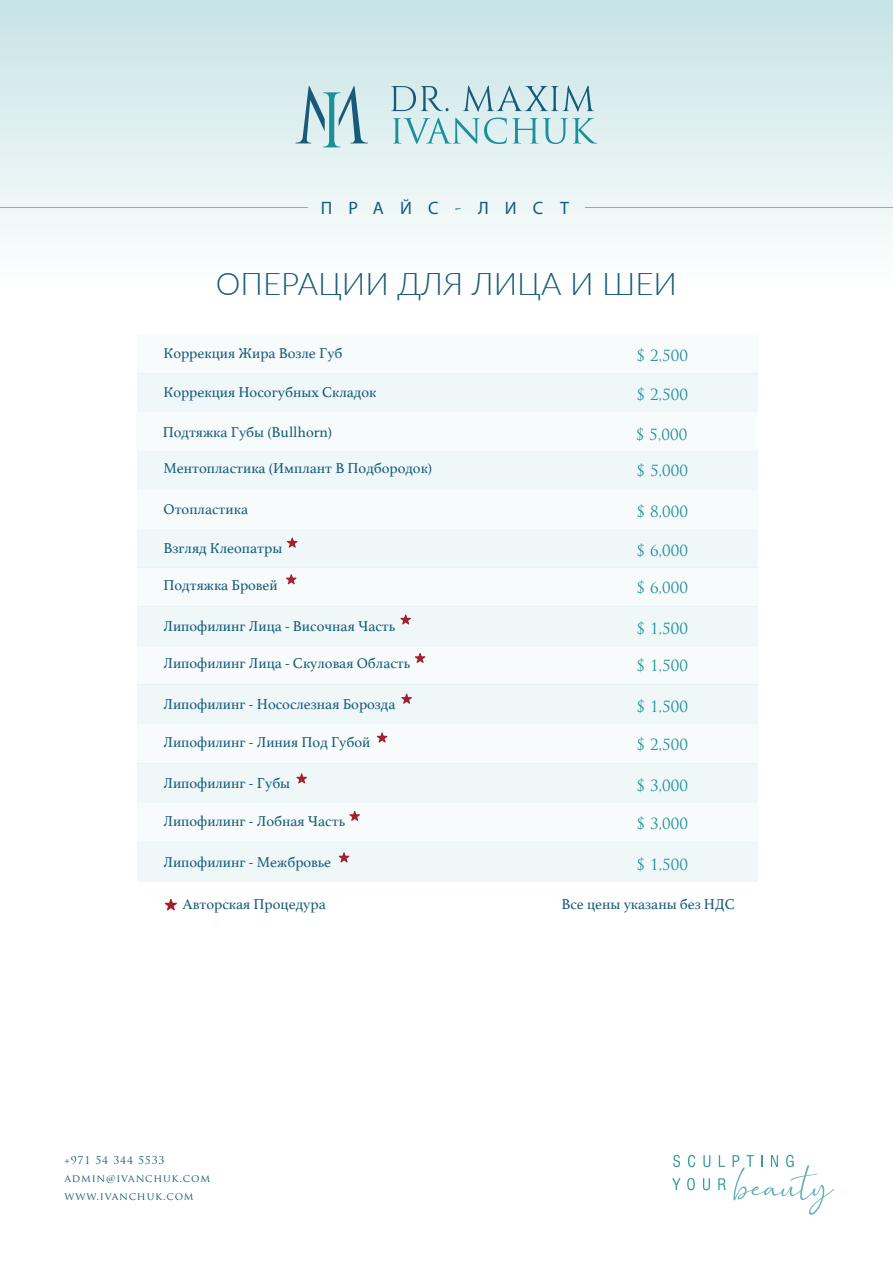
<style>
.page{position:relative;width:893px;height:1263px;background:#fff}
.page>*{position:absolute;margin:0;border:0;box-sizing:border-box;transform-origin:0 0}
.t1{font:300 31.2px "Lato";color:#165b79}
.t2{font:18px "Myriad Pro";letter-spacing:.9em;color:#165b79}
.t3{font:15px "Athelas";color:#165b79}
.t4{font:15px "Trajan Pro";color:#1c9098}
.t5{font:10.5px/18px "Trajan Pro";letter-spacing:.08em;color:#165b79}
.s1{font-family:"Trajan Pro"}
</style>
<div class="page">
<div style="left:0;top:0;width:893px;height:449px;background:linear-gradient(to bottom,#cde6e8,#fff)"></div>
<svg style="left:295px;top:86px;width:73px;height:61px"></svg>
<svg style="left:391px;top:86px;width:58px;height:25px"></svg>
<svg style="left:462px;top:86px;width:132px;height:26px"></svg>
<svg style="left:393px;top:118px;width:204px;height:26px"></svg>
<hr style="left:0;top:207px;width:307px;height:1px;background:#1c9098">
<hr style="left:586px;top:207px;width:307px;height:1px;background:#1c9098">
<svg style="left:673px;top:1155px;width:7px;height:12px"></svg>
<svg style="left:688px;top:1155px;width:7px;height:12px"></svg>
<svg style="left:703px;top:1155px;width:7px;height:12px"></svg>
<svg style="left:719px;top:1155px;width:6px;height:12px"></svg>
<svg style="left:672px;top:1178px;width:9px;height:12px"></svg>
<svg style="left:687px;top:1178px;width:8px;height:12px"></svg>
<svg style="left:703px;top:1178px;width:7px;height:12px"></svg>
<svg style="left:718px;top:1178px;width:8px;height:12px"></svg>
<svg style="left:733px;top:1155px;width:101px;height:60px"></svg>
<div style="left:137px;top:529px;width:620px;height:39px;background:#eff7f8"></div>
<div style="left:137px;top:490px;width:620px;height:39px;background:#f8fbfc"></div>
<div style="left:137px;top:335px;width:620px;height:38px;background:#f8fbfc"></div>
<div style="left:137px;top:373px;width:620px;height:39px;background:#eff7f8"></div>
<div style="left:136px;top:412px;width:621px;height:39px;background:#f8fbfc"></div>
<div style="left:137px;top:451px;width:620px;height:39px;background:#eff7f8"></div>
<div style="left:137px;top:567px;width:620px;height:40px;background:#f8fbfc"></div>
<div style="left:137px;top:645px;width:620px;height:40px;background:#f8fbfc"></div>
<div style="left:137px;top:606px;width:620px;height:40px;background:#eff7f8"></div>
<div style="left:137px;top:724px;width:620px;height:40px;background:#f8fbfc"></div>
<div style="left:137px;top:685px;width:620px;height:39px;background:#eff7f8"></div>
<div style="left:137px;top:803px;width:620px;height:39px;background:#f8fbfc"></div>
<div style="left:137px;top:764px;width:620px;height:39px;background:#eff7f8"></div>
<div style="left:137px;top:842px;width:620px;height:40px;background:#eff7f8"></div>
<svg style="left:339px;top:852px;width:10px;height:10px"></svg>
<svg style="left:349px;top:811px;width:11px;height:10px"></svg>
<svg style="left:296px;top:773px;width:11px;height:11px"></svg>
<svg style="left:377px;top:732px;width:10px;height:11px"></svg>
<svg style="left:165px;top:899px;width:12px;height:11px"></svg>
<svg style="left:401px;top:694px;width:11px;height:10px"></svg>
<svg style="left:415px;top:653px;width:10px;height:10px"></svg>
<svg style="left:400px;top:614px;width:11px;height:11px"></svg>
<svg style="left:286px;top:574px;width:11px;height:10px"></svg>
<svg style="left:287px;top:538px;width:11px;height:10px"></svg>
<p class="t2" style="left:321px;top:196px;width:250px">ПРАЙС<span class="s1">-</span>ЛИСТ</p>
<h1 class="t1" style="left:216px;top:262px;width:463px">ОПЕРАЦИИ ДЛЯ ЛИЦА И ШЕИ</h1>
<p class="t3" style="left:163px;top:341px;width:181px">Коррекция Жира Возле Губ</p>
<p class="t4" style="left:636px;top:346px;width:53px">$ 2,500</p>
<p class="t3" style="left:163px;top:380px;width:214px">Коррекция Носогубных Складок</p>
<p class="t4" style="left:636px;top:385px;width:53px">$ 2,500</p>
<p class="t3" style="left:163px;top:420px;width:171px">Подтяжка Губы (Bullhorn)</p>
<p class="t4" style="left:636px;top:425px;width:53px">$ 5,000</p>
<p class="t3" style="left:163px;top:456px;width:270px">Ментопластика (Имплант В Подбородок)</p>
<p class="t4" style="left:636px;top:461px;width:53px">$ 5,000</p>
<p class="t3" style="left:163px;top:497px;width:86px">Отопластика</p>
<p class="t4" style="left:636px;top:502px;width:53px">$ 8,000</p>
<p class="t3" style="left:163px;top:536px;width:120px">Взгляд Клеопатры</p>
<p class="t4" style="left:636px;top:541px;width:53px">$ 6,000</p>
<p class="t3" style="left:163px;top:573px;width:116px">Подтяжка Бровей</p>
<p class="t4" style="left:636px;top:578px;width:53px">$ 6,000</p>
<p class="t3" style="left:163px;top:614px;width:233px">Липофилинг Лица - Височная Часть</p>
<p class="t4" style="left:636px;top:618px;width:53px">$ 1,500</p>
<p class="t3" style="left:163px;top:651px;width:248px">Липофилинг Лица - Скуловая Область</p>
<p class="t4" style="left:636px;top:656px;width:53px">$ 1,500</p>
<p class="t3" style="left:163px;top:692px;width:234px">Липофилинг - Носослезная Борозда</p>
<p class="t4" style="left:636px;top:697px;width:53px">$ 1,500</p>
<p class="t3" style="left:163px;top:730px;width:209px">Липофилинг - Линия Под Губой</p>
<p class="t4" style="left:636px;top:735px;width:53px">$ 2,500</p>
<p class="t3" style="left:163px;top:771px;width:128px">Липофилинг - Губы</p>
<p class="t4" style="left:636px;top:776px;width:53px">$ 3,000</p>
<p class="t3" style="left:163px;top:809px;width:183px">Липофилинг - Лобная Часть</p>
<p class="t4" style="left:636px;top:814px;width:53px">$ 3,000</p>
<p class="t3" style="left:163px;top:850px;width:169px">Липофилинг - Межбровье</p>
<p class="t4" style="left:636px;top:855px;width:53px">$ 1,500</p>
<p class="t3" style="left:183px;top:892px;width:145px">Авторская Процедура</p>
<p class="t3" style="left:561px;top:892px;width:175px">Все цены указаны без НДС</p>
<p class="t5" style="left:65px;top:1151px;width:147px">+971 54 344 5533<br>ADMIN@IVANCHUK.COM<br>WWW.IVANCHUK.COM</p>
</div>
